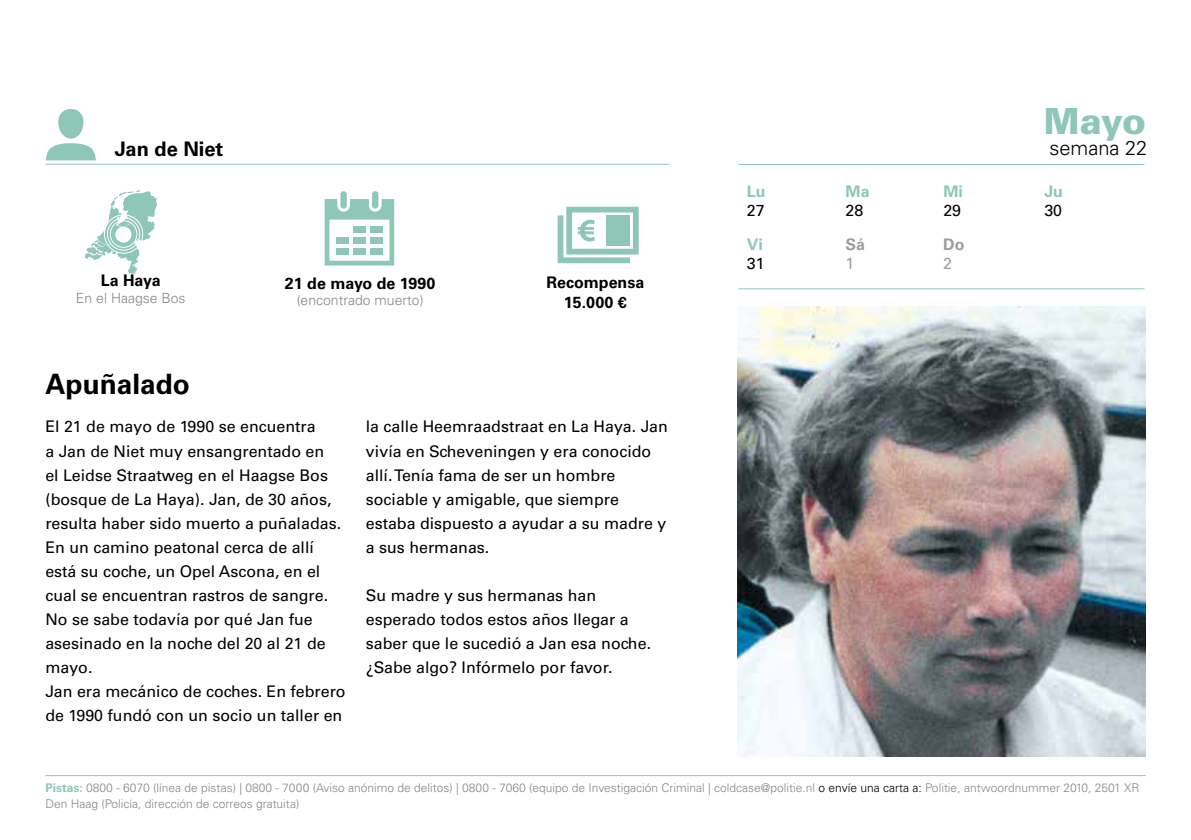
<style>
.page{position:relative;width:1191px;height:840px;background:#fff}
.page>*{position:absolute;margin:0;border:0;box-sizing:border-box;transform-origin:0 0}
.t1{font:900 36px "Univers LT Std";color:#8ec7b7}
.t2{font:700 28px "Univers LT Std";color:#000}
.t3{font:700 20px "Univers LT Std";color:#000}
.t4{font:300 20px "Univers LT Std";color:#000}
.t5{font:16px/24px "Univers LT Std";color:#000}
.t6{font:700 16px/19.2px "Univers LT Std";color:#000;text-align:center}
.t7{font:700 16px "Univers LT Std";color:#8ec7b7}
.t8{font:700 16px "Univers LT Std";color:#9d9d9c}
.t9{font:16px "Univers LT Std";color:#9d9d9c}
.t10{font:300 14px "Univers LT Std";color:#878787}
.t11{font:300 12px/16px "Univers LT Std";color:#878787}
.s1{font-weight:700;color:#8ec7b7}
.s2{color:#000}
</style>
<div class="page">
<img style="left:737px;top:306px;width:408px;height:450px">
<hr style="left:738px;top:164px;width:406px;height:1px;background:#8ec7b7">
<hr style="left:45px;top:774px;width:1100px;height:1px;background:#8ec7b7">
<hr style="left:45px;top:164px;width:624px;height:1px;background:#8ec7b7">
<svg style="left:46px;top:143px;width:50px;height:17px"></svg>
<div style="left:58px;top:109px;width:25px;height:30px;background:#8ec7b7;border-radius:13px"></div>
<svg style="left:85px;top:190px;width:72px;height:83px"></svg>
<div style="left:115px;top:226px;width:16px;height:16px;background:#fff;border-radius:50%"></div>
<svg style="left:557px;top:206px;width:81px;height:57px"></svg>
<svg style="left:325px;top:199px;width:69px;height:66px"></svg>
<div style="left:340px;top:191px;width:7px;height:17px;background:#8ec7b7;border-radius:3px"></div>
<div style="left:372px;top:191px;width:6px;height:17px;background:#8ec7b7;border-radius:3px"></div>
<hr style="left:738px;top:288px;width:406px;height:1px;background:#8ec7b7">
<p class="t3" style="left:115px;top:137px;width:110px">Jan de Niet</p>
<p class="t6" style="left:101px;top:271px;width:61px">La Haya</p>
<p class="t10" style="left:76px;top:289px;width:111px">En el Haagse Bos</p>
<h2 class="t2" style="left:45px;top:367px;width:146px">Apuñalado</h2>
<p class="t6" style="left:285px;top:273px;width:152px">21 de mayo de 1990</p>
<p class="t10" style="left:297px;top:292px;width:128px">(encontrado muerto)</p>
<p class="t6" style="left:546px;top:273px;width:99px">Recompensa<br>15.000 €</p>
<p class="t5" style="left:45px;top:414px;width:302px">El 21 de mayo de 1990 se encuentra<br>a Jan de Niet muy ensangrentado en<br>el Leidse Straatweg en el Haagse Bos (bosque de La Haya). Jan, de 30 años, resulta haber sido muerto a puñaladas.<br>En un camino peatonal cerca de allí está su coche, un Opel Ascona, en el cual se encuentran rastros de sangre.<br>No se sabe todavía por qué Jan fue asesinado en la noche del 20 al 21 de mayo.<br>Jan era mecánico de coches. En febrero de 1990 fundó con un socio un taller en</p>
<p class="t5" style="left:366px;top:414px;width:304px">la calle Heemraadstraat en La Haya. Jan vivía en Scheveningen y era conocido allí. Tenía fama de ser un hombre sociable y amigable, que siempre estaba dispuesto a ayudar a su madre y a sus hermanas.</p>
<p class="t5" style="left:366px;top:582px;width:287px">Su madre y sus hermanas han esperado todos estos años llegar a saber que le sucedió a Jan esa noche. ¿Sabe algo? Infórmelo por favor.</p>
<p class="t7" style="left:747px;top:182px;width:20px">Lu</p>
<p class="t5" style="left:747px;top:198px;width:19px">27</p>
<p class="t7" style="left:747px;top:235px;width:17px">Vi</p>
<p class="t5" style="left:747px;top:251px;width:19px">31</p>
<p class="t7" style="left:845px;top:182px;width:25px">Ma</p>
<p class="t5" style="left:845px;top:199px;width:19px">28</p>
<p class="t8" style="left:845px;top:235px;width:21px">Sá</p>
<p class="t9" style="left:845px;top:254px;width:10px">1</p>
<p class="t7" style="left:943px;top:182px;width:21px">Mi</p>
<p class="t5" style="left:943px;top:198px;width:19px">29</p>
<p class="t8" style="left:943px;top:235px;width:23px">Do</p>
<p class="t9" style="left:943px;top:254px;width:10px">2</p>
<h1 class="t1" style="left:1043px;top:98px;width:104px">Mayo</h1>
<p class="t4" style="left:1049px;top:136px;width:99px">semana 22</p>
<p class="t7" style="left:1044px;top:182px;width:20px">Ju</p>
<p class="t5" style="left:1044px;top:198px;width:19px">30</p>
<p class="t11" style="left:45px;top:779px;width:1095px"><span class="s1">Pistas:</span> 0800 - 6070 (línea de pistas) | 0800 - 7000 (Aviso anónimo de delitos) | 0800 - 7060 (equipo de Investigación Criminal | coldcase@politie.nl <span class="s2">o envíe una carta a:</span> Politie, antwoordnummer 2010, 2501 XR<br>Den Haag (Policía, dirección de correos gratuita)</p>
</div>
